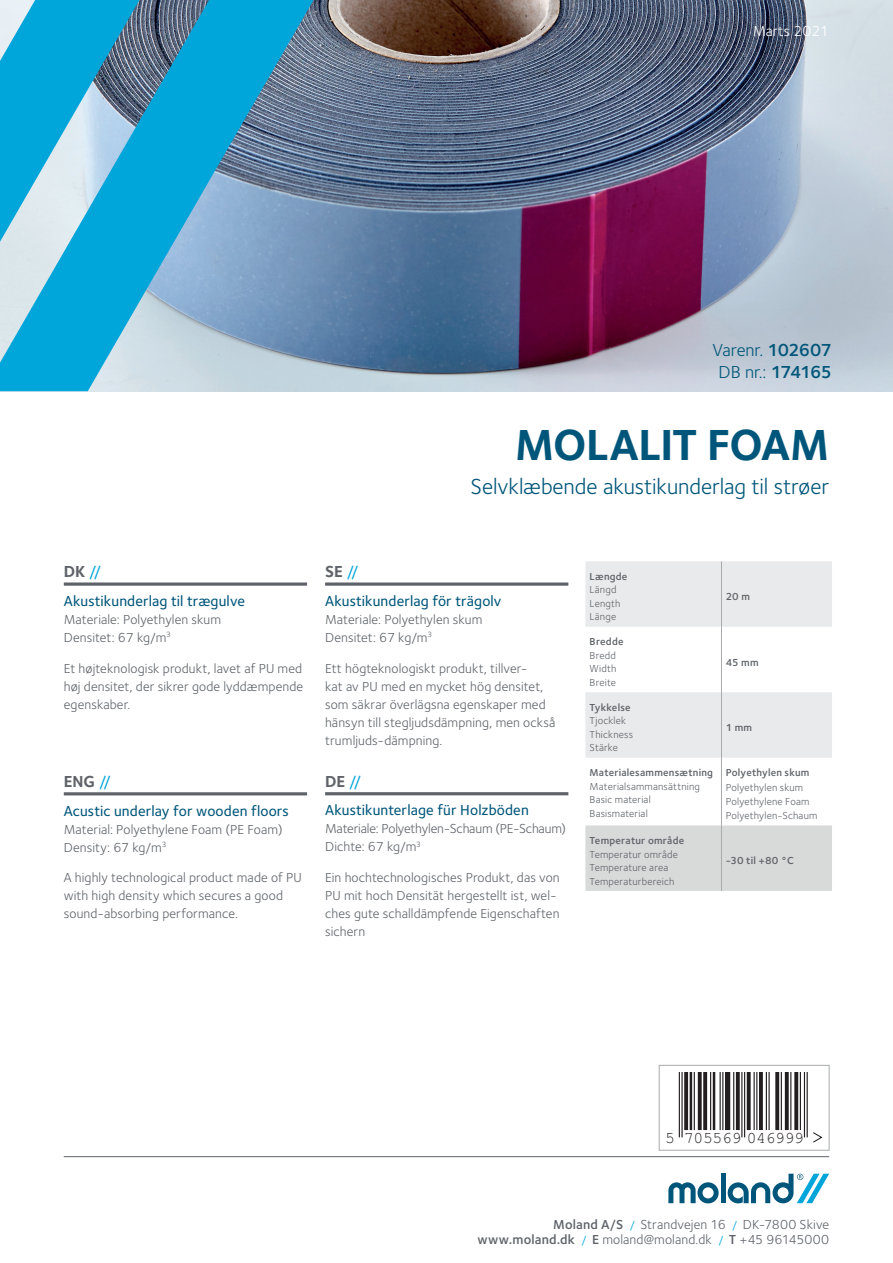
<style>
.page{position:relative;width:893px;height:1263px;background:#fff}
.page>*{position:absolute;margin:0;border:0;box-sizing:border-box;transform-origin:0 0}
.t1{font:700 45px "Foundry Sterling";letter-spacing:-.02em;color:#00567a}
.t2{font:22.5px "Foundry Sterling";letter-spacing:-.005em;color:#00567a}
.t3{font:18px/22.5px "Foundry Sterling";color:#00567a;text-align:center}
.t4{font:700 16.5px "Foundry Sterling";color:#5f6369}
.t5{font:16.35px "Helvetica";letter-spacing:-.015em;color:#231f20}
.t6{font:500 15px "Foundry Sterling";letter-spacing:.005em;color:#00567a}
.t7{font:15px "Foundry Sterling";color:#fff}
.t8{font:13.5px/18px "Foundry Sterling";letter-spacing:.01em;color:#5f6369}
.t9{font:13.5px/18px "Foundry Sterling";letter-spacing:-.01em;color:#5f6369}
.t10{font:10.5px/13.5px "Foundry Sterling";letter-spacing:.015em;color:#5f6369}
.t11{font:600 10.5px "Foundry Sterling";letter-spacing:.02em;color:#5f6369}
.s1{font-weight:600}
.s2{font-weight:500;color:#00a5da}
.s3{font-size:12px;color:#00a5da}
</style>
<div class="page">
<img style="left:313px;top:0;width:580px;height:391px">
<svg style="left:0;top:0;width:313px;height:391px;background:#57a8cb"></svg>
<svg style="left:0;top:0;width:139px;height:242px;background:#4cb3d8"></svg>
<svg style="left:585px;top:561px;width:247px;height:197px;fill:#e9eaeb"></svg>
<div style="left:585px;top:825px;width:247px;height:66px;background:#d8d9d9"></div>
<hr style="left:721px;top:825px;width:1px;height:66px;background:#a8abac">
<hr style="left:721px;top:561px;width:1px;height:66px;background:#a8abac">
<hr style="left:721px;top:627px;width:1px;height:65px;background:#a8abac">
<hr style="left:721px;top:692px;width:1px;height:66px;background:#a8abac">
<hr style="left:721px;top:758px;width:1px;height:67px;background:#a8abac">
<svg style="left:64px;top:582px;width:243px;height:4px"></svg>
<hr style="left:64px;top:792px;width:243px;height:3px;background:#5f6369">
<svg style="left:325px;top:582px;width:243px;height:4px"></svg>
<hr style="left:325px;top:792px;width:243px;height:3px;background:#5f6369">
<hr style="left:64px;top:1156px;width:765px;height:1px;background:#5f6369">
<div style="left:720px;top:1174px;width:5px;height:29px;background:#00567a"></div>
<svg style="left:668px;top:1182px;width:51px;height:21px"></svg>
<svg style="left:728px;top:1174px;width:101px;height:29px"></svg>
<hr style="left:679px;top:1072px;width:1px;height:65px;background:#231f20">
<hr style="left:681px;top:1072px;width:2px;height:65px;background:#231f20">
<svg style="left:684px;top:1072px;width:4px;height:58px"></svg>
<hr style="left:690px;top:1072px;width:2px;height:58px;background:#231f20">
<hr style="left:694px;top:1072px;width:1px;height:58px;background:#231f20">
<svg style="left:698px;top:1072px;width:4px;height:58px"></svg>
<svg style="left:703px;top:1072px;width:4px;height:58px"></svg>
<hr style="left:710px;top:1072px;width:1px;height:58px;background:#231f20">
<hr style="left:713px;top:1072px;width:2px;height:58px;background:#231f20">
<hr style="left:720px;top:1072px;width:1px;height:58px;background:#231f20">
<hr style="left:722px;top:1072px;width:1px;height:58px;background:#231f20">
<div style="left:725px;top:1072px;width:5px;height:58px;background:#231f20"></div>
<hr style="left:733px;top:1072px;width:1px;height:58px;background:#231f20">
<svg style="left:736px;top:1072px;width:4px;height:58px"></svg>
<hr style="left:741px;top:1072px;width:1px;height:65px;background:#231f20">
<hr style="left:744px;top:1072px;width:1px;height:65px;background:#231f20">
<svg style="left:747px;top:1072px;width:4px;height:58px"></svg>
<hr style="left:754px;top:1072px;width:1px;height:58px;background:#231f20">
<hr style="left:756px;top:1072px;width:1px;height:58px;background:#231f20">
<svg style="left:759px;top:1072px;width:4px;height:58px"></svg>
<hr style="left:766px;top:1072px;width:1px;height:58px;background:#231f20">
<hr style="left:768px;top:1072px;width:2px;height:58px;background:#231f20">
<svg style="left:775px;top:1072px;width:4px;height:58px"></svg>
<hr style="left:781px;top:1072px;width:1px;height:58px;background:#231f20">
<svg style="left:785px;top:1072px;width:4px;height:58px"></svg>
<hr style="left:790px;top:1072px;width:1px;height:58px;background:#231f20">
<svg style="left:794px;top:1072px;width:4px;height:58px"></svg>
<hr style="left:800px;top:1072px;width:1px;height:58px;background:#231f20">
<hr style="left:804px;top:1072px;width:1px;height:65px;background:#231f20">
<hr style="left:807px;top:1072px;width:1px;height:65px;background:#231f20">
<svg style="left:813px;top:1132px;width:10px;height:11px"></svg>
<div style="left:659px;top:1065px;width:170px;height:85px;border:1px solid #a8abac"></div>
<p class="t7" style="left:753px;top:22px;width:78px">Marts 2021</p>
<h3 class="t3" style="left:712px;top:338px;width:121px">Varenr. <span class="s1">102607<br></span>DB nr.: <span class="s1">174165</span></h3>
<h1 class="t1" style="left:515px;top:418px;width:315px">MOLALIT FOAM</h1>
<h2 class="t2" style="left:471px;top:473px;width:360px">Selvklæbende akustikunderlag til strøer</h2>
<p class="t4" style="left:64px;top:562px;width:39px">DK <span class="s2">//</span></p>
<p class="t6" style="left:64px;top:592px;width:183px">Akustikunderlag til trægulve</p>
<p class="t8" style="left:64px;top:610px;width:159px">Materiale: Polyethylen skum<br>Densitet: 67 kg/m<sup>3</sup></p>
<p class="t8" style="left:64px;top:659px;width:241px;text-align:justify">Et højteknologisk produkt, lavet af PU med høj densitet, der sikrer gode lyddæmpende egenskaber.</p>
<p class="t4" style="left:64px;top:771px;width:49px">ENG <span class="s2">//</span></p>
<p class="t6" style="left:64px;top:802px;width:227px">Acustic underlay for wooden floors</p>
<p class="t8" style="left:64px;top:820px;width:220px">Material: Polyethylene Foam (PE Foam)<br>Density: 67 kg/m<sup>3</sup></p>
<p class="t8" style="left:64px;top:869px;width:239px">A highly technological product made of PU with high density which secures a good sound-absorbing performance.</p>
<p class="t4" style="left:325px;top:562px;width:35px">SE <span class="s2">//</span></p>
<p class="t6" style="left:325px;top:592px;width:178px">Akustikunderlag för trägolv</p>
<p class="t8" style="left:325px;top:610px;width:159px">Materiale: Polyethylen skum<br>Densitet: 67 kg/m<sup>3</sup></p>
<p class="t8" style="left:325px;top:659px;width:232px">Ett högteknologiskt produkt, tillver-<br>kat av PU med en mycket hög densitet, som säkrar överlägsna egenskaper med hänsyn till stegljudsdämpning, men också trumljuds-dämpning.</p>
<p class="t4" style="left:325px;top:771px;width:38px">DE <span class="s2">//</span></p>
<p class="t6" style="left:325px;top:802px;width:205px">Akustikunterlage für Holzböden</p>
<p class="t9" style="left:325px;top:820px;width:243px">Materiale: Polyethylen-Schaum (PE-Schaum)<br>Dichte: 67 kg/m<sup>3</sup></p>
<p class="t8" style="left:325px;top:869px;width:236px">Ein hochtechnologisches Produkt, das von PU mit hoch Densität hergestellt ist, wel&shy;ches gute schalldämpfende Eigenschaften sichern</p>
<p class="t11" style="left:590px;top:570px;width:39px">Længde</p>
<p class="t10" style="left:590px;top:583px;width:32px">Längd<br>Length<br>Länge</p>
<p class="t11" style="left:726px;top:590px;width:26px">20 m</p>
<p class="t11" style="left:590px;top:636px;width:35px">Bredde</p>
<p class="t10" style="left:590px;top:649px;width:28px;text-align:justify">Bredd Width Breite</p>
<p class="t11" style="left:726px;top:656px;width:34px">45 mm</p>
<p class="t11" style="left:590px;top:701px;width:43px">Tykkelse</p>
<p class="t10" style="left:590px;top:714px;width:45px">Tjocklek<br>Thickness<br>Stärke</p>
<p class="t11" style="left:726px;top:721px;width:28px">1 mm</p>
<p class="t11" style="left:590px;top:767px;width:125px">Materialesammensætning</p>
<p class="t10" style="left:590px;top:780px;width:112px">Materialsammansättning<br>Basic material<br>Basismaterial</p>
<p class="t11" style="left:726px;top:767px;width:85px">Polyethylen skum</p>
<p class="t10" style="left:726px;top:780px;width:93px;line-height:14.2px">Polyethylen skum<br>Polyethylene Foam<br>Polyethylen-Schaum</p>
<p class="t11" style="left:590px;top:834px;width:96px">Temperatur område</p>
<p class="t10" style="left:590px;top:847px;width:90px">Temperatur område<br>Temperature area<br>Temperaturbereich</p>
<p class="t11" style="left:726px;top:854px;width:70px">-30 til +80 °C</p>
<p class="t5" style="left:665px;top:1127px;width:140px">5 705569 046999</p>
<p class="t8" style="left:477px;top:1217px;width:353px;line-height:15px;text-align:right"><span class="s1">Moland A/S</span> <span class="s3">/</span> Strandvejen 16 <span class="s3">/</span> DK-7800 Skive <span class="s1">www.moland.dk</span> <span class="s3">/</span> <span class="s1">E</span> moland@moland.dk <span class="s3">/</span> <span class="s1">T</span> +45 96145000</p>
</div>
